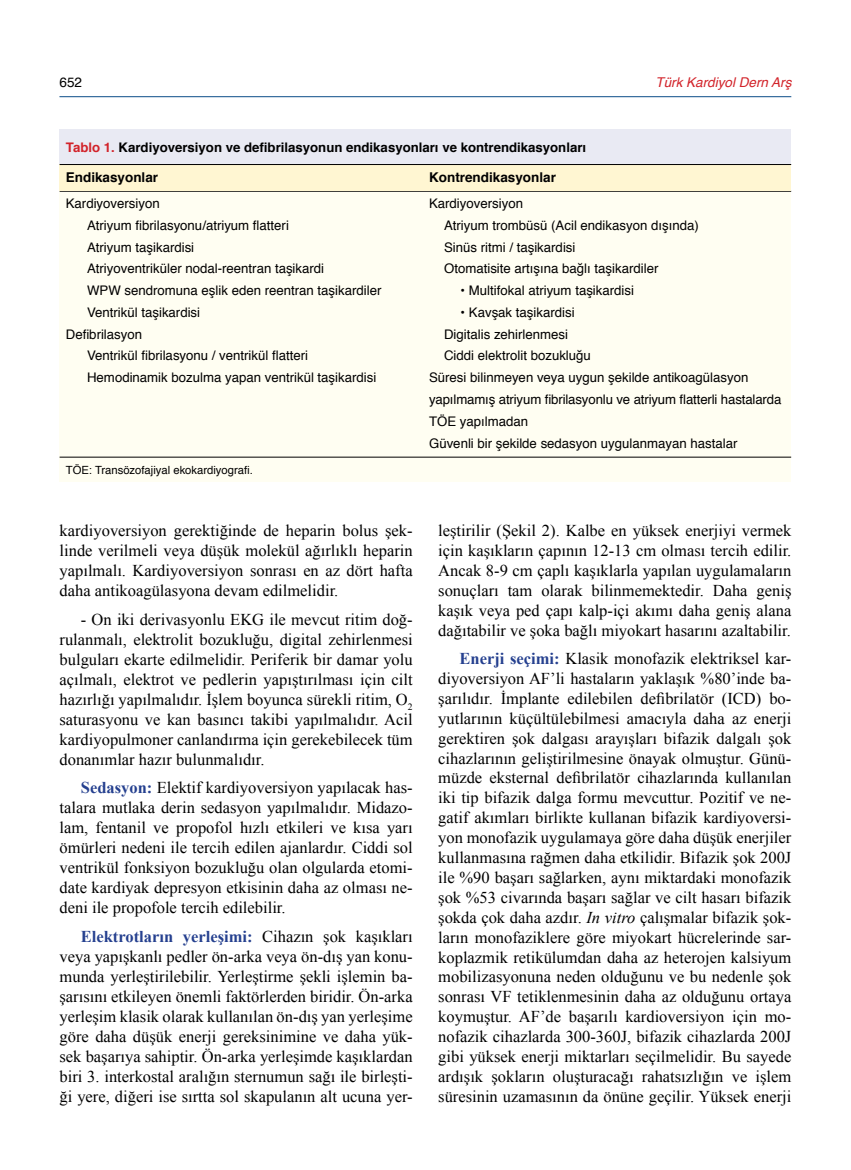
<style>
.page{position:relative;width:851px;height:1170px;background:#fff}
.page>*{position:absolute;margin:0;border:0;box-sizing:border-box;transform-origin:0 0}
.t1{font:16.5px/20px "Times New Roman";color:#000;text-align:justify}
.t2{font:700 13.5px "Helvetica";color:#000}
.t3{font:italic 13.5px "Helvetica";color:#d2232a}
.t4{font:13.5px "Helvetica";color:#000}
.t5{font:13.2px/21.8px "Helvetica";color:#000}
.t6{font:700 13.2px "Helvetica";color:#000}
.t7{font:11.25px "Helvetica";color:#000}
.s1{color:#d2232a}
.s2{font-weight:700;color:#25408f}
.s3{font-style:italic}
</style>
<div class="page">
<hr style="left:59px;top:96px;width:732px;height:1px;background:#0c4c88">
<div style="left:60px;top:130px;width:731px;height:34px;background:#e9eaf3"></div>
<div style="left:60px;top:191px;width:731px;height:291px;background:#fffef2"></div>
<hr style="left:60px;top:191px;width:731px;height:1px;background:#000">
<hr style="left:60px;top:457px;width:731px;height:1px;background:#000">
<div style="left:60px;top:164px;width:731px;height:27px;background:#fff6d2"></div>
<hr style="left:60px;top:164px;width:731px;height:1px;background:#000">
<p class="t4" style="left:60px;top:73px;width:24px">652</p>
<p class="t3" style="left:655px;top:71px;width:137px">Türk Kardiyol Dern Arş</p>
<p class="t6" style="left:66px;top:138px;width:521px"><span class="s1">Tablo 1.</span> Kardiyoversiyon ve defibrilasyonun endikasyonları ve kontrendikasyonları</p>
<p class="t2" style="left:66px;top:168px;width:94px">Endikasyonlar</p>
<p class="t2" style="left:429px;top:168px;width:128px">Kontrendikasyonlar</p>
<p class="t5" style="left:66px;top:193px;width:95px">Kardiyoversiyon</p>
<p class="t5" style="left:429px;top:193px;width:95px">Kardiyoversiyon</p>
<p class="t5" style="left:87px;top:215px;width:203px">Atriyum fibrilasyonu/atriyum flatteri</p>
<p class="t5" style="left:444px;top:215px;width:256px">Atriyum trombüsü (Acil endikasyon dışında)</p>
<p class="t5" style="left:87px;top:237px;width:109px">Atriyum taşikardisi</p>
<p class="t5" style="left:444px;top:237px;width:133px">Sinüs ritmi / taşikardisi</p>
<p class="t5" style="left:87px;top:259px;width:238px">Atriyoventriküler nodal-reentran taşikardi</p>
<p class="t5" style="left:444px;top:259px;width:216px">Otomatisite artışına bağlı taşikardiler</p>
<p class="t5" style="left:87px;top:280px;width:296px">WPW sendromuna eşlik eden reentran taşikardiler</p>
<p class="t5" style="left:460px;top:280px;width:175px">• Multifokal atriyum taşikardisi</p>
<p class="t5" style="left:87px;top:302px;width:114px">Ventrikül taşikardisi</p>
<p class="t5" style="left:460px;top:302px;width:115px">• Kavşak taşikardisi</p>
<p class="t5" style="left:66px;top:324px;width:78px">Defibrilasyon</p>
<p class="t5" style="left:444px;top:324px;width:125px">Digitalis zehirlenmesi</p>
<p class="t5" style="left:87px;top:346px;width:222px">Ventrikül fibrilasyonu / ventrikül flatteri</p>
<p class="t5" style="left:444px;top:346px;width:148px">Ciddi elektrolit bozukluğu</p>
<p class="t5" style="left:87px;top:367px;width:291px">Hemodinamik bozulma yapan ventrikül taşikardisi</p>
<p class="t5" style="left:429px;top:367px;width:354px">Süresi bilinmeyen veya uygun şekilde antikoagülasyon yapılmamış atriyum fibrilasyonlu ve atriyum flatterli hastalarda TÖE yapılmadan<br>Güvenli bir şekilde sedasyon uygulanmayan hastalar</p>
<p class="t7" style="left:66px;top:462px;width:188px">TÖE: Transözofajiyal ekokardiyografi.</p>
<p class="t1" style="left:60px;top:520px;width:354px">kardiyoversiyon gerektiğinde de heparin bolus şek&shy;linde verilmeli veya düşük molekül ağırlıklı heparin yapılmalı. Kardiyoversiyon sonrası en az dört hafta daha antikoagülasyona devam edilmelidir.</p>
<p class="t1" style="left:60px;top:609px;width:354px;text-indent:21px">- On iki derivasyonlu EKG ile mevcut ritim doğ&shy;rulanmalı, elektrolit bozukluğu, digital zehirlenmesi bulguları ekarte edilmelidir. Periferik bir damar yolu açılmalı, elektrot ve pedlerin yapıştırılması için cilt hazırlığı yapılmalıdır. İşlem boyunca sürekli ritim, O<sub>2 </sub>saturasyonu ve kan basıncı takibi yapılmalıdır. Acil kardiyopulmoner canlandırma için gerekebilecek tüm donanımlar hazır bulunmalıdır.</p>
<p class="t1" style="left:60px;top:777px;width:354px;text-indent:21px"><span class="s2">Sedasyon:</span> Elektif kardiyoversiyon yapılacak has&shy;talara mutlaka derin sedasyon yapılmalıdır. Midazo&shy;lam, fentanil ve propofol hızlı etkileri ve kısa yarı ömürleri nedeni ile tercih edilen ajanlardır. Ciddi sol ventrikül fonksiyon bozukluğu olan olgularda etomi&shy;date kardiyak depresyon etkisinin daha az olması ne&shy;deni ile propofole tercih edilebilir.</p>
<p class="t1" style="left:60px;top:926px;width:354px;text-indent:21px"><span class="s2">Elektrotların yerleşimi:</span> Cihazın şok kaşıkları veya yapışkanlı pedler ön-arka veya ön-dış yan konu&shy;munda yerleştirilebilir. Yerleştirme şekli işlemin ba&shy;şarısını etkileyen önemli faktörlerden biridir. Ön-arka yerleşim klasik olarak kullanılan ön-dış yan yerleşime göre daha düşük enerji gereksinimine ve daha yük&shy;sek başarıya sahiptir. Ön-arka yerleşimde kaşıklardan biri 3. interkostal aralığın sternumun sağı ile birleşti&shy;ği yere, diğeri ise sırtta sol skapulanın alt ucuna yer-</p>
<p class="t1" style="left:438px;top:520px;width:354px">leştirilir (Şekil 2). Kalbe en yüksek enerjiyi vermek için kaşıkların çapının 12-13 cm olması tercih edilir.<br>Ancak 8-9 cm çaplı kaşıklarla yapılan uygulamaların sonuçları tam olarak bilinmemektedir. Daha geniş kaşık veya ped çapı kalp-içi akımı daha geniş alana dağıtabilir ve şoka bağlı miyokart hasarını azaltabilir.</p>
<p class="t1" style="left:438px;top:648px;width:354px;text-indent:21px"><span class="s2">Enerji seçimi:</span> Klasik monofazik elektriksel kar&shy;diyoversiyon AF’li hastaların yaklaşık %80’inde ba&shy;şarılıdır. İmplante edilebilen defibrilatör (ICD) bo&shy;yutlarının küçültülebilmesi amacıyla daha az enerji gerektiren şok dalgası arayışları bifazik dalgalı şok cihazlarının geliştirilmesine önayak olmuştur. Günü&shy;müzde eksternal defibrilatör cihazlarında kullanılan iki tip bifazik dalga formu mevcuttur. Pozitif ve ne&shy;gatif akımları birlikte kullanan bifazik kardiyoversi&shy;yon monofazik uygulamaya göre daha düşük enerjiler kullanmasına rağmen daha etkilidir. Bifazik şok 200J ile %90 başarı sağlarken, aynı miktardaki monofazik şok %53 civarında başarı sağlar ve cilt hasarı bifazik şokda çok daha azdır. <span class="s3">In vitro</span> çalışmalar bifazik şok&shy;ların monofaziklere göre miyokart hücrelerinde sar&shy;koplazmik retikülumdan daha az heterojen kalsiyum mobilizasyonuna neden olduğunu ve bu nedenle şok sonrası VF tetiklenmesinin daha az olduğunu ortaya koymuştur. AF’de başarılı kardioversiyon için mo&shy;nofazik cihazlarda 300-360J, bifazik cihazlarda 200J gibi yüksek enerji miktarları seçilmelidir. Bu sayede ardışık şokların oluşturacağı rahatsızlığın ve işlem süresinin uzamasının da önüne geçilir. Yüksek enerji</p>
</div>
